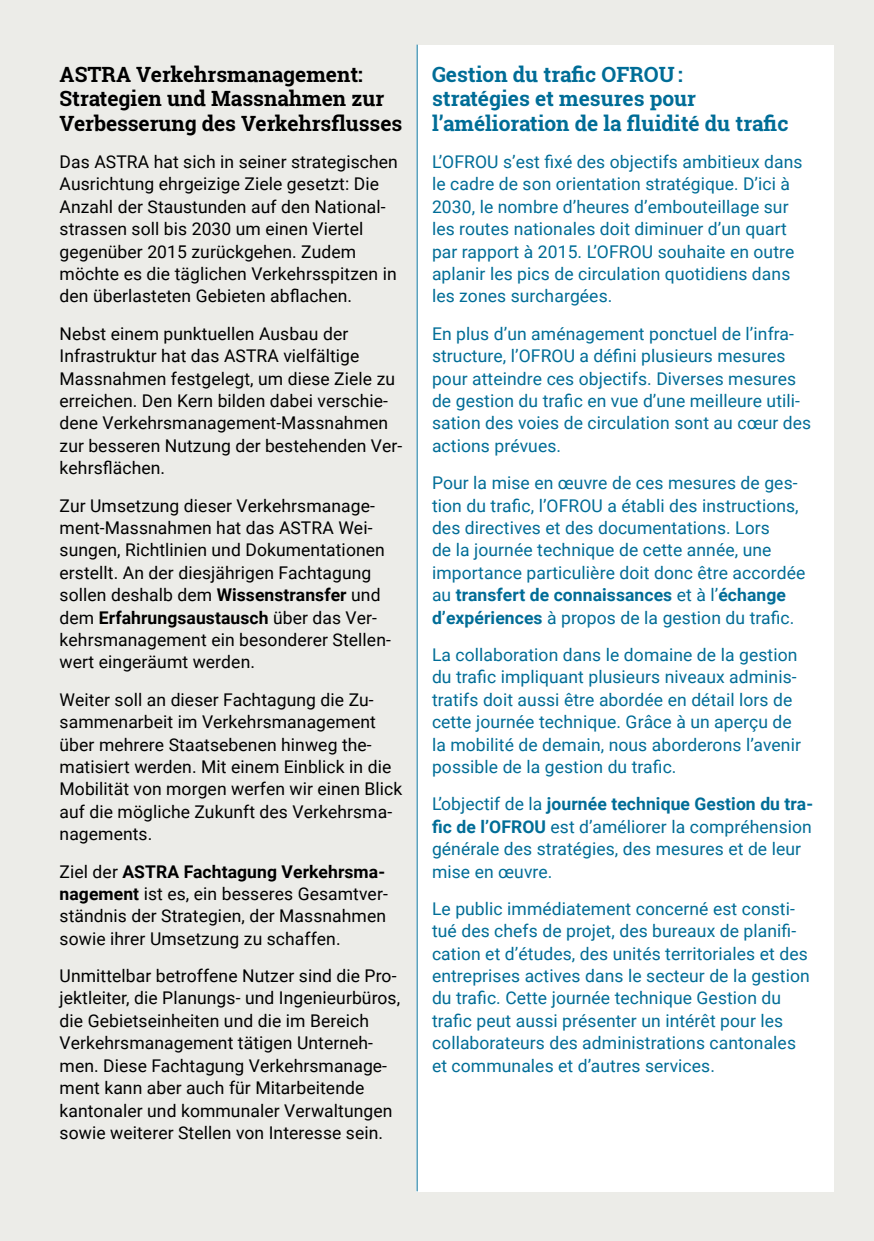
<style>
.page{position:relative;width:874px;height:1241px;background:#fff}
.page>*{position:absolute;margin:0;border:0;box-sizing:border-box;transform-origin:0 0}
.t1{font:700 21px/24.5px "Roboto Slab";color:#000}
.t2{font:700 21px/24.5px "Roboto Slab";color:#006d97}
.t3{font:17.5px/22.4px "Roboto";letter-spacing:.005em;color:#006d97}
.t4{font:17.5px/22.4px "Roboto";letter-spacing:.005em;color:#000}
.t5{font:700 17.5px "Roboto";letter-spacing:.005em;color:#000}
.t6{font:700 17.5px "Roboto";letter-spacing:.005em;color:#006d97}
.s1{font-weight:700}
.s2{font-weight:400}
.s3{font-size:16.62px}
</style>
<div class="page">
<div style="left:0;top:0;width:873px;height:1240px;background:#ecece8"></div>
<div style="left:416px;top:45px;width:417px;height:1146px;background:#fff"></div>
<hr style="left:416px;top:45px;width:1px;height:1146px;background:#006d97">
<p class="t1" style="left:60px;top:61px;width:344px">ASTRA Verkehrsmanagement:<br>Strategien und Massnahmen zur<br>Verbesserung des Verkehrsflusses</p>
<p class="t4" style="left:60px;top:150px;width:340px">Das ASTRA hat sich in seiner strategischen<br>Ausrichtung ehrgeizige Ziele gesetzt: Die</p>
<p class="t4" style="left:60px;top:217px;width:305px">strassen soll bis 2030 um einen Viertel</p>
<p class="t4" style="left:60px;top:195px;width:327px">Anzahl der Staustunden auf den National-</p>
<p class="t4" style="left:60px;top:239px;width:338px">gegenüber 2015 zurückgehen. Zudem möchte es die täglichen Verkehrsspitzen in den überlasteten Gebieten abflachen.</p>
<p class="t4" style="left:60px;top:321px;width:337px">Nebst einem punktuellen Ausbau der<br>Infrastruktur hat das ASTRA vielfältige<br>Massnahmen festgelegt, um diese Ziele zu</p>
<p class="t4" style="left:60px;top:411px;width:330px">dene Verkehrsmanagement-Massnahmen</p>
<p class="t4" style="left:60px;top:389px;width:330px">erreichen. Den Kern bilden dabei verschie-</p>
<p class="t4" style="left:60px;top:433px;width:344px">zur besseren Nutzung der bestehenden Ver-</p>
<p class="t4" style="left:60px;top:456px;width:107px">kehrsflächen.</p>
<p class="t4" style="left:60px;top:493px;width:317px">Zur Umsetzung dieser Verkehrsmanage-</p>
<p class="t4" style="left:60px;top:515px;width:314px">ment-Massnahmen hat das ASTRA Wei-</p>
<p class="t4" style="left:60px;top:538px;width:326px">sungen, Richtlinien und Dokumentationen</p>
<p class="t4" style="left:60px;top:560px;width:322px">erstellt. An der diesjährigen Fachtagung sollen deshalb dem <span class="s1">Wissenstransfer</span> und</p>
<p class="t5" style="left:60px;top:605px;width:319px"><span class="s2">dem</span> Erfahrungsaustausch <span class="s2">über das Ver-</span></p>
<p class="t4" style="left:60px;top:627px;width:333px">kehrsmanagement ein besonderer Stellen-</p>
<p class="t4" style="left:60px;top:650px;width:197px">wert eingeräumt werden.</p>
<p class="t4" style="left:60px;top:687px;width:315px">Weiter soll an dieser Fachtagung die Zu-</p>
<p class="t4" style="left:60px;top:710px;width:317px">sammenarbeit im Verkehrsmanagement</p>
<p class="t4" style="left:60px;top:732px;width:313px">über mehrere Staatsebenen hinweg the-</p>
<p class="t4" style="left:60px;top:777px;width:344px">Mobilität von morgen werfen wir einen Blick</p>
<p class="t4" style="left:60px;top:822px;width:94px">nagements.</p>
<p class="t4" style="left:60px;top:754px;width:333px">matisiert werden. Mit einem Einblick in die</p>
<p class="t4" style="left:60px;top:799px;width:334px">auf die mögliche Zukunft des Verkehrsma-</p>
<p class="t5" style="left:60px;top:858px;width:327px"><span class="s2">Ziel der</span> ASTRA Fachtagung Verkehrsma-</p>
<p class="t4" style="left:60px;top:881px;width:329px"><span class="s1">nagement</span> ist es, ein besseres Gesamtver-</p>
<p class="t4" style="left:60px;top:904px;width:328px">ständnis der Strategien, der Massnahmen</p>
<p class="t4" style="left:60px;top:926px;width:282px">sowie ihrer Umsetzung zu schaffen.</p>
<p class="t4" style="left:60px;top:963px;width:338px">Unmittelbar betroffene Nutzer sind die Pro-</p>
<p class="t4" style="left:60px;top:1008px;width:311px">die Gebietseinheiten und die im Bereich</p>
<p class="t4" style="left:60px;top:986px;width:342px">jektleiter, die Planungs- und Ingenieurbüros,</p>
<p class="t4" style="left:60px;top:1031px;width:315px">Verkehrsmanagement tätigen Unterneh-</p>
<p class="t4" style="left:60px;top:1053px;width:329px">men. Diese Fachtagung Verkehrsmanage-</p>
<p class="t4" style="left:60px;top:1075px;width:306px">ment kann aber auch für Mitarbeitende</p>
<p class="t4" style="left:60px;top:1098px;width:334px">kantonaler und kommunaler Verwaltungen sowie weiterer Stellen von Interesse sein.</p>
<p class="t2" style="left:432px;top:61px;width:358px">Gestion du trafic OFROU :<br>stratégies et mesures pour<br>’l amélioration de la fluidité du trafic</p>
<p class="t3" style="left:432px;top:150px;width:372px">’LOFROU ’s est fixé des objectifs ambitieux dans le cadre de son orientation stratégique D<span class="s3">.</span> ’ici à 2030, le nombre ’d heures ’d embouteillage sur les routes nationales doit diminuer ’d un quart par rapport à 2015. ’LOFROU souhaite en outre aplanir les pics de circulation quotidiens dans les zones surchargées.</p>
<p class="t3" style="left:432px;top:321px;width:363px">En plus ’d un aménagement ponctuel de ’l infra-</p>
<p class="t3" style="left:432px;top:366px;width:365px">pour atteindre ces objectifs. Diverses mesures</p>
<p class="t3" style="left:432px;top:411px;width:380px">sation des voies de circulation sont au cœur des</p>
<p class="t3" style="left:432px;top:344px;width:355px">structure ’l, OFROU a défini plusieurs mesures</p>
<p class="t3" style="left:432px;top:389px;width:369px">de gestion du trafic en vue ’d une meilleure utili-</p>
<p class="t3" style="left:432px;top:433px;width:130px">actions prévues.</p>
<p class="t3" style="left:432px;top:471px;width:367px">Pour la mise en œuvre de ces mesures de ges-</p>
<p class="t3" style="left:432px;top:515px;width:374px">des directives et des documentations. Lors<br>de la journée technique de cette année, une importance particulière doit donc être accordée au <span class="s1">transfert de connaissances</span> et ’là <span class="s1">échange<br>’d expériences</span> à propos de la gestion du trafic.</p>
<p class="t3" style="left:432px;top:642px;width:367px">La collaboration dans le domaine de la gestion</p>
<p class="t3" style="left:432px;top:687px;width:362px">tratifs doit aussi être abordée en détail lors de</p>
<p class="t3" style="left:432px;top:493px;width:368px">tion du trafic ’l, OFROU a établi des instructions,</p>
<p class="t3" style="left:432px;top:665px;width:366px">du trafic impliquant plusieurs niveaux adminis-</p>
<p class="t3" style="left:432px;top:710px;width:370px">cette journée technique. Grâce à un aperçu de la mobilité de demain, nous aborderons ’l avenir possible de la gestion du trafic.</p>
<p class="t6" style="left:432px;top:791px;width:382px"><span class="s2">’Lobjectif de la</span> journée technique Gestion du tra-</p>
<p class="t3" style="left:432px;top:836px;width:370px">générale des stratégies, des mesures et de leur mise en œuvre.</p>
<p class="t3" style="left:432px;top:814px;width:381px"><span class="s1">fic de ’l OFROU</span> est ’d améliorer la compréhension</p>
<p class="t3" style="left:432px;top:896px;width:364px">Le public immédiatement concerné est consti-</p>
<p class="t3" style="left:432px;top:919px;width:365px">tué des chefs de projet, des bureaux de planifi-</p>
<p class="t3" style="left:432px;top:941px;width:377px">cation et ’d études, des unités territoriales et des</p>
<p class="t3" style="left:432px;top:963px;width:379px">entreprises actives dans le secteur de la gestion du trafic. Cette journée technique Gestion du trafic peut aussi présenter un intérêt pour les collaborateurs des administrations cantonales et communales et ’d autres services.</p>
</div>
